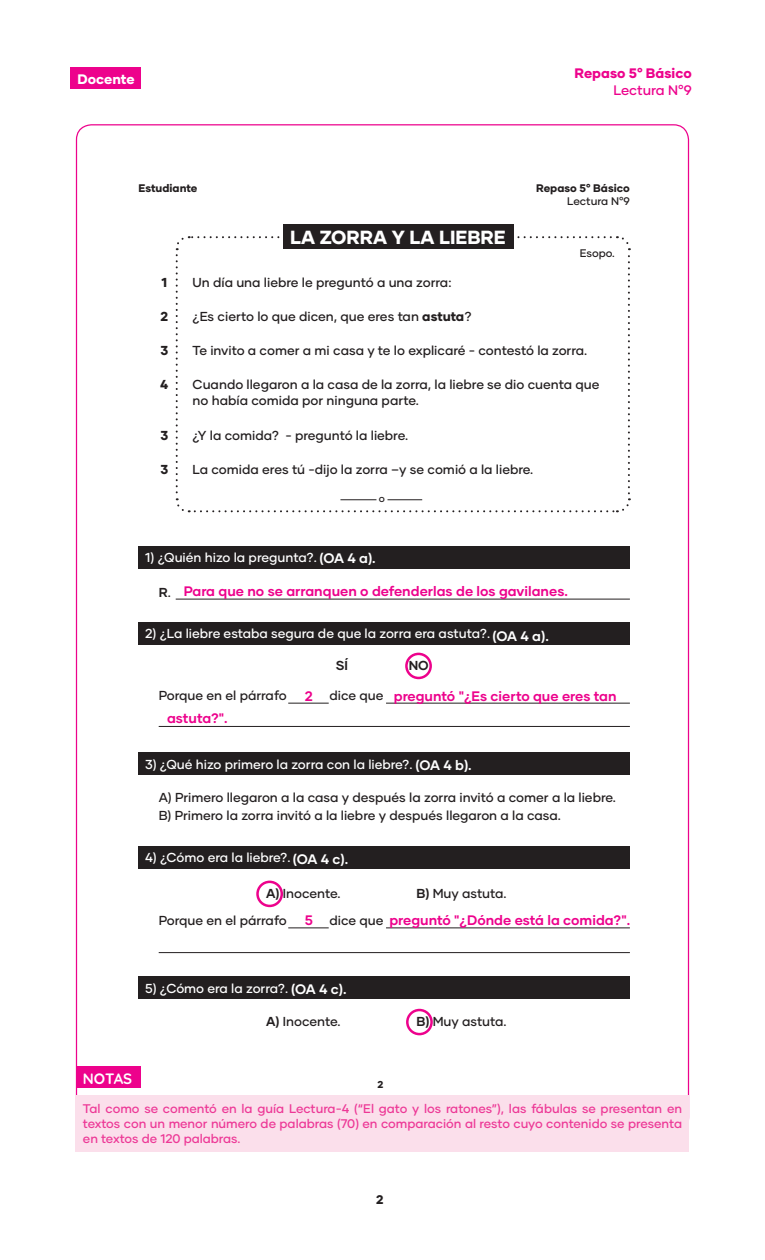
<style>
.page{position:relative;width:765px;height:1260px;background:#fff}
.page>*{position:absolute;margin:0;border:0;box-sizing:border-box;transform-origin:0 0}
.t1{font:800 19px "Gilmer";color:#fff}
.t2{font:700 15px "Quicksand";letter-spacing:-.01em;color:#fff}
.t3{font:700 13.75px "Gilmer";color:#ed028c}
.t4{font:700 13.75px "Gilmer";color:#fff}
.t5{font:800 13.75px "Gilmer";color:#ed028c}
.t6{font:500 13.75px "Gilmer";letter-spacing:-.005em;color:#ed028c}
.t7{font:800 13.75px "Gilmer";color:#fff}
.t8{font:500 13px/17.9px "Gilmer";color:#231f20}
.t9{font:500 13px "Gilmer";color:#fff}
.t10{font:700 13px "Gilmer";color:#231f20}
.t11{font:800 13px "Gilmer";color:#231f20}
.txt{font:500 12.5px/15px "Gilmer";color:#ed3896;text-align:justify}
.t12{font:800 12.5px "Gilmer";color:#231f20}
.t13{font:800 11px/13px "Gilmer";color:#231f20;text-align:right}
.t14{font:500 11px "Gilmer";letter-spacing:-.005em;color:#231f20}
.t15{font:800 10px "Gilmer";color:#231f20}
.t16{font:500 10px "Gilmer";color:#231f20}
.s1{font-weight:500}
.s2{font-weight:800}
.s3{font-weight:700;font-size:13.75px}
.s4{font-weight:700}
.s5{font-weight:500;font-size:13px;color:#231f20}
</style>
<div class="page">
<div style="left:70px;top:67px;width:71px;height:22px;background:#ed028c"></div>
<div style="left:139px;top:546px;width:491px;height:22px;background:#231f20"></div>
<div style="left:139px;top:752px;width:491px;height:23px;background:#231f20"></div>
<hr style="left:176px;top:599px;width:454px;height:1px;background:#231f20">
<div style="left:139px;top:622px;width:491px;height:23px;background:#231f20"></div>
<div style="left:139px;top:846px;width:491px;height:23px;background:#231f20"></div>
<div style="left:139px;top:976px;width:491px;height:23px;background:#231f20"></div>
<hr style="left:288px;top:703px;width:41px;height:1px;background:#231f20">
<hr style="left:288px;top:927px;width:41px;height:1px;background:#231f20">
<hr style="left:386px;top:703px;width:244px;height:1px;background:#231f20">
<hr style="left:386px;top:927px;width:244px;height:1px;background:#231f20">
<hr style="left:159px;top:726px;width:471px;height:1px;background:#231f20">
<hr style="left:159px;top:952px;width:471px;height:1px;background:#231f20">
<svg style="left:175px;top:235px;width:456px;height:278px"></svg>
<div style="left:283px;top:224px;width:230px;height:25px;background:#231f20"></div>
<hr style="left:340px;top:500px;width:36px;height:1px;background:#231f20">
<hr style="left:388px;top:500px;width:34px;height:1px;background:#231f20">
<div style="left:405px;top:653px;width:27px;height:26px;border:2px solid #ed028c;border-radius:50%"></div>
<div style="left:256px;top:881px;width:27px;height:26px;border:2px solid #ed028c;border-radius:50%"></div>
<div style="left:406px;top:1009px;width:27px;height:26px;border:2px solid #ed028c;border-radius:50%"></div>
<div style="left:76px;top:1095px;width:613px;height:57px;background:#fbdfeb"></div>
<div style="left:76px;top:1066px;width:64px;height:21px;background:#ed028c"></div>
<p class="t7" style="left:78px;top:70px;width:59px">Docente</p>
<p class="t5" style="left:575px;top:65px;width:119px">Repaso 5° Básico</p>
<p class="t6" style="left:614px;top:81px;width:80px">Lectura N°9</p>
<p class="t13" style="left:139px;top:181px;width:61px">Estudiante</p>
<p class="t13" style="left:536px;top:181px;width:95px">Repaso 5° Básico<br><span class="s1">Lectura N°9</span></p>
<p class="t11" style="left:161px;top:274px;width:7px">1</p>
<p class="t11" style="left:161px;top:308px;width:9px">2</p>
<p class="t11" style="left:160px;top:342px;width:9px">3</p>
<p class="t11" style="left:160px;top:376px;width:10px">4</p>
<p class="t11" style="left:160px;top:427px;width:9px">3</p>
<p class="t11" style="left:160px;top:461px;width:9px">3</p>
<p class="t1" style="left:290px;top:225px;width:217px">LA ZORRA Y LA LIEBRE</p>
<p class="t8" style="left:193px;top:273px;width:260px">Un día una liebre le preguntó a una zorra:</p>
<p class="t8" style="left:193px;top:307px;width:281px">¿Es cierto lo que dicen, que eres tan <span class="s2">astuta</span>?</p>
<p class="t14" style="left:580px;top:247px;width:37px">Esopo.</p>
<p class="t8" style="left:193px;top:341px;width:396px">Te invito a comer a mi casa y te lo explicaré - contestó la zorra.</p>
<p class="t8" style="left:193px;top:377px;width:409px;line-height:15.6px">Cuando llegaron a la casa de la zorra, la liebre se dio cuenta que no había comida por ninguna parte.</p>
<p class="t8" style="left:193px;top:426px;width:217px">¿Y la comida? - preguntó la liebre.</p>
<p class="t8" style="left:193px;top:460px;width:342px">La comida eres tú -dijo la zorra –y se comió a la liebre.</p>
<p class="t16" style="left:379px;top:493px;width:8px">o</p>
<p class="t9" style="left:145px;top:550px;width:232px">1) ¿Quién hizo la pregunta?. <span class="s3">(OA 4 a).</span></p>
<p class="t10" style="left:159px;top:584px;width:14px">R<span class="s1">.</span></p>
<p class="t3" style="left:184px;top:583px;width:386px">Para que no se arranquen o defenderlas de los gavilanes.</p>
<p class="t9" style="left:145px;top:626px;width:347px">2) ¿La liebre estaba segura de que la zorra era astuta?.</p>
<p class="t4" style="left:493px;top:627px;width:58px">(OA 4 a).</p>
<p class="t10" style="left:336px;top:657px;width:14px">SÍ</p>
<p class="t10" style="left:409px;top:657px;width:22px">NO</p>
<p class="t8" style="left:159px;top:687px;width:130px">Porque en el párrafo</p>
<p class="t8" style="left:329px;top:687px;width:56px">dice que</p>
<p class="t3" style="left:305px;top:687px;width:10px">2</p>
<p class="t3" style="left:167px;top:709px;width:62px">astuta?".</p>
<p class="t3" style="left:394px;top:687px;width:224px">preguntó "¿Es cierto que eres tan</p>
<p class="t9" style="left:145px;top:756px;width:328px">3) ¿Qué hizo primero la zorra con la liebre?. <span class="s3">(OA 4 b).</span></p>
<p class="t8" style="left:159px;top:788px;width:459px">A) Primero llegaron a la casa y después la zorra invitó a comer a la liebre.<br>B) Primero la zorra invitó a la liebre y después llegaron a la casa.</p>
<p class="t9" style="left:145px;top:850px;width:147px">4) ¿Cómo era la liebre?.</p>
<p class="t4" style="left:293px;top:851px;width:57px">(OA 4 c).</p>
<p class="t8" style="left:266px;top:884px;width:76px"><span class="s4">A)</span> Inocente.</p>
<p class="t8" style="left:416px;top:884px;width:92px"><span class="s4">B)</span> Muy astuta.</p>
<p class="t8" style="left:159px;top:911px;width:130px">Porque en el párrafo</p>
<p class="t3" style="left:329px;top:912px;width:302px"><span class="s5">dice que</span> preguntó "¿Dónde está la comida?".</p>
<p class="t3" style="left:305px;top:912px;width:10px">5</p>
<p class="t9" style="left:145px;top:980px;width:145px">5) ¿Cómo era la zorra?.</p>
<p class="t4" style="left:291px;top:981px;width:57px">(OA 4 c).</p>
<p class="t8" style="left:266px;top:1012px;width:76px"><span class="s4">A)</span> Inocente.</p>
<p class="t2" style="left:83px;top:1066px;width:51px">NOTAS</p>
<p class="t15" style="left:377px;top:1079px;width:7px">2</p>
<p class="t8" style="left:416px;top:1012px;width:92px"><span class="s4">B)</span> Muy astuta.</p>
<p class="txt" style="left:83px;top:1101px;width:601px">Tal como se comentó en la guía Lectura-4 (“El gato y los ratones”), las fábulas se presentan en textos con un menor número de palabras (70) en comparación al resto cuyo contenido se presenta en textos de 120 palabras.</p>
<p class="t12" style="left:376px;top:1192px;width:9px">2</p>
</div>
